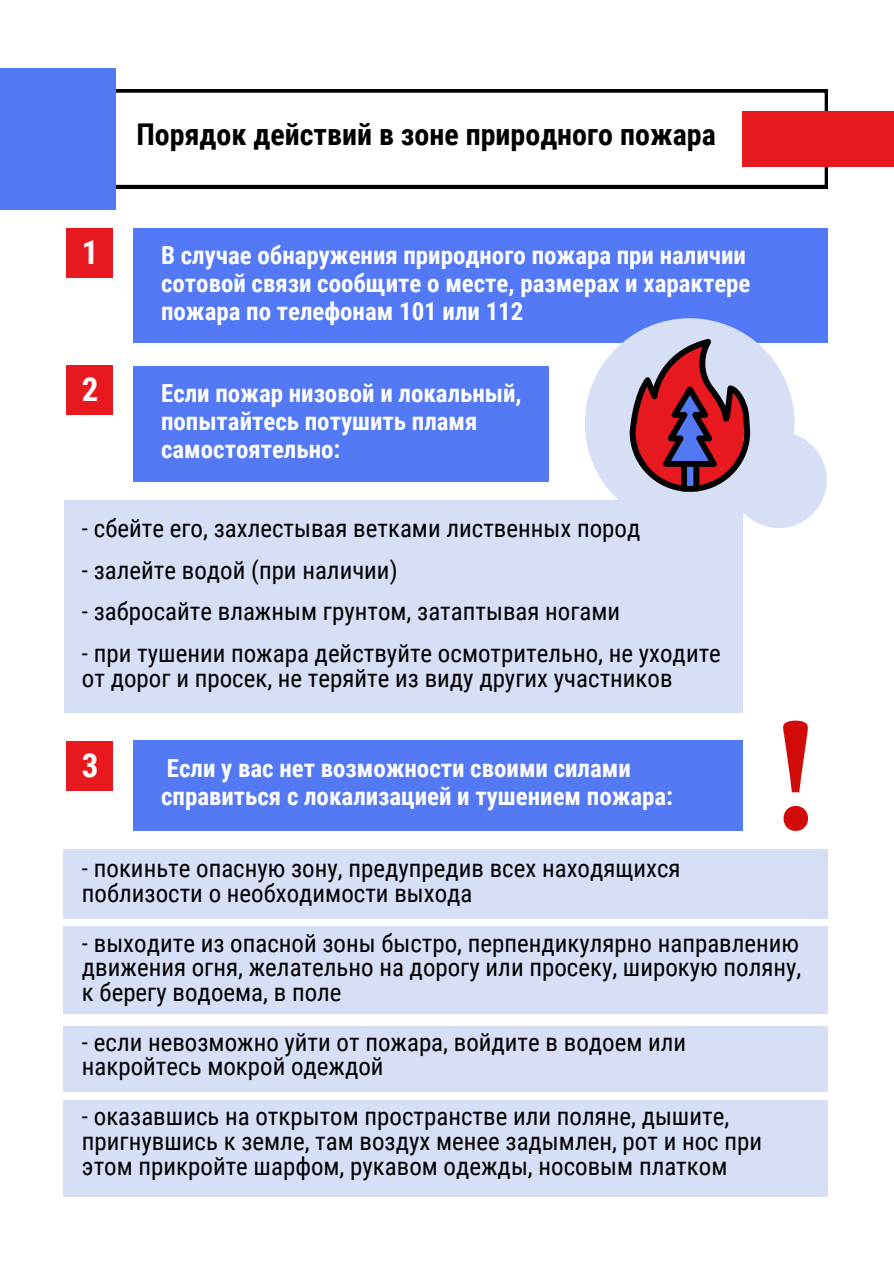
<style>
.page{position:relative;width:894px;height:1264px;background:#fff}
.page>*{position:absolute;margin:0;border:0;box-sizing:border-box;transform-origin:0 0}
.t1{font:700 33px "Roboto Condensed";color:#fff}
.t2{font:700 30px "Roboto Condensed";color:#000}
.t3{font:24.9px/24.8px "Roboto Condensed";color:#000}
.t4{font:700 24.9px/28px "Roboto Condensed";color:#fff}
</style>
<div class="page">
<div style="left:133px;top:228px;width:694px;height:115px;background:#5479f7"></div>
<div style="left:63px;top:500px;width:679px;height:212px;background:#d7dff6"></div>
<div style="left:63px;top:849px;width:764px;height:69px;background:#d7dff6"></div>
<div style="left:63px;top:926px;width:764px;height:88px;background:#d7dff6"></div>
<div style="left:63px;top:1100px;width:764px;height:97px;background:#d7dff6"></div>
<div style="left:63px;top:1025px;width:764px;height:66px;background:#d7dff6"></div>
<div style="left:133px;top:365px;width:415px;height:116px;background:#5479f5"></div>
<div style="left:133px;top:741px;width:609px;height:90px;background:#5479f5"></div>
<svg style="left:116px;top:89px;width:711px;height:99px"></svg>
<div style="left:0;top:68px;width:116px;height:141px;background:#5479f5"></div>
<div style="left:742px;top:111px;width:151px;height:55px;background:#e7191f"></div>
<div style="left:66px;top:228px;width:46px;height:49px;background:#e7191f"></div>
<div style="left:66px;top:365px;width:46px;height:50px;background:#e7191f"></div>
<div style="left:66px;top:741px;width:46px;height:49px;background:#e7191f"></div>
<div style="left:584px;top:318px;width:210px;height:210px;background:#d7dff6;border-radius:50%"></div>
<div style="left:730px;top:431px;width:96px;height:97px;background:#d7dff6;border-radius:50%"></div>
<svg style="left:629px;top:339px;width:121px;height:153px"></svg>
<svg style="left:783px;top:720px;width:25px;height:111px"></svg>
<h1 class="t1" style="left:82px;top:229px;width:18px">1</h1>
<h1 class="t1" style="left:82px;top:366px;width:18px">2</h1>
<p class="t2" style="left:136px;top:113px;width:580px">Порядок действий в зоне природного пожара</p>
<p class="t4" style="left:161px;top:240px;width:590px">В случае обнаружения природного пожара при наличии сотовой связи сообщите о месте, размерах и характере пожара по телефонам 101 или 112</p>
<p class="t4" style="left:161px;top:378px;width:362px">Если пожар низовой и локальный, попытайтесь потушить пламя самостоятельно:</p>
<p class="t3" style="left:82px;top:515px;width:559px">- сбейте его, захлестывая ветками лиственных пород</p>
<p class="t3" style="left:82px;top:556px;width:317px">- залейте водой (при наличии)</p>
<p class="t3" style="left:82px;top:598px;width:539px">- забросайте влажным грунтом, затаптывая ногами</p>
<p class="t3" style="left:82px;top:639px;width:640px">- при тушении пожара действуйте осмотрительно, не уходите от дорог и просек, не теряйте из виду других участников</p>
<h1 class="t1" style="left:82px;top:741px;width:18px">3</h1>
<p class="t4" style="left:161px;top:753px;width:513px">Если у вас нет возможности своими силами справиться с локализацией и тушением пожара:</p>
<p class="t3" style="left:82px;top:855px;width:600px">- покиньте опасную зону, предупредив всех находящихся поблизости о необходимости выхода</p>
<p class="t3" style="left:82px;top:929px;width:720px;text-align:justify">- выходите из опасной зоны быстро, перпендикулярно направлению движения огня, желательно на дорогу или просеку, широкую поляну, к берегу водоема, в поле</p>
<p class="t3" style="left:82px;top:1028px;width:605px">- если невозможно уйти от пожара, войдите в водоем или накройтесь мокрой одеждой</p>
<p class="t3" style="left:82px;top:1102px;width:681px">- оказавшись на открытом пространстве или поляне, дышите, пригнувшись к земле, там воздух менее задымлен, рот и нос при этом прикройте шарфом, рукавом одежды, носовым платком</p>
</div>
